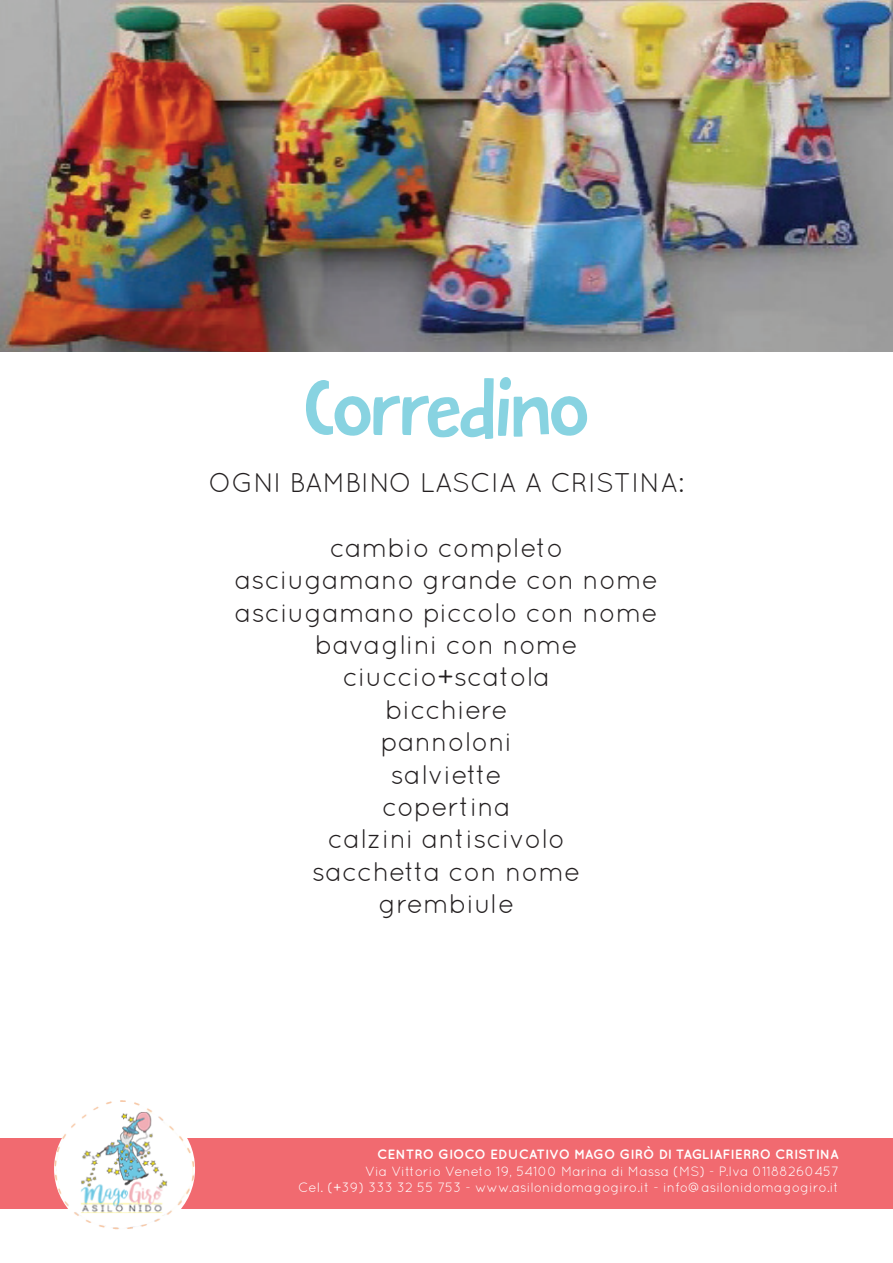
<style>
.page{position:relative;width:893px;height:1263px;background:#fff}
.page>*{position:absolute;margin:0;border:0;box-sizing:border-box;transform-origin:0 0}
.t1{font:72px "DK Butterfly Ball";letter-spacing:-.03em;color:#88d3e1}
.t2{font:27px/32.4px "Quicksand";color:#231f20;text-align:center}
.t3{font:13.5px/16.2px "Quicksand";color:#fff;text-align:right}
.t4{font:700 13.5px "Quicksand";color:#fff}
</style>
<div class="page">
<div style="left:0;top:1138px;width:893px;height:71px;background:#f16a70"></div>
<img style="left:0;top:0;width:893px;height:351px">
<img style="left:54px;top:1100px;width:140px;height:130px">
<h1 class="t1" style="left:304px;top:357px;width:287px">Corredino</h1>
<p class="t2" style="left:209px;top:466px;width:477px">Ogni bambino lascia a Cristina:</p>
<p class="t2" style="left:235px;top:531px;width:425px">cambio completo<br>asciugamano grande con nome asciugamano piccolo con nome bavaglini con nome ciuccio+scatola<br>bicchiere<br>pannoloni<br>salviette<br>copertina<br>calzini antiscivolo<br>sacchetta con nome<br>grembiule</p>
<p class="t4" style="left:377px;top:1146px;width:463px">CENTRO GIOCO EDUCATIVO MAG O GIRÒ DI TAGLIAFIERRO CRISTINA</p>
<p class="t3" style="left:298px;top:1162px;width:542px">Via Vittorio Veneto 19, 54100 Marina di Massa (MS) - P.Iva 01188260457<br>Cel. (+39) 333 32 55 753 - www.asilonidomagogiro.it - info@asilonidomagogiro.it</p>
</div>
